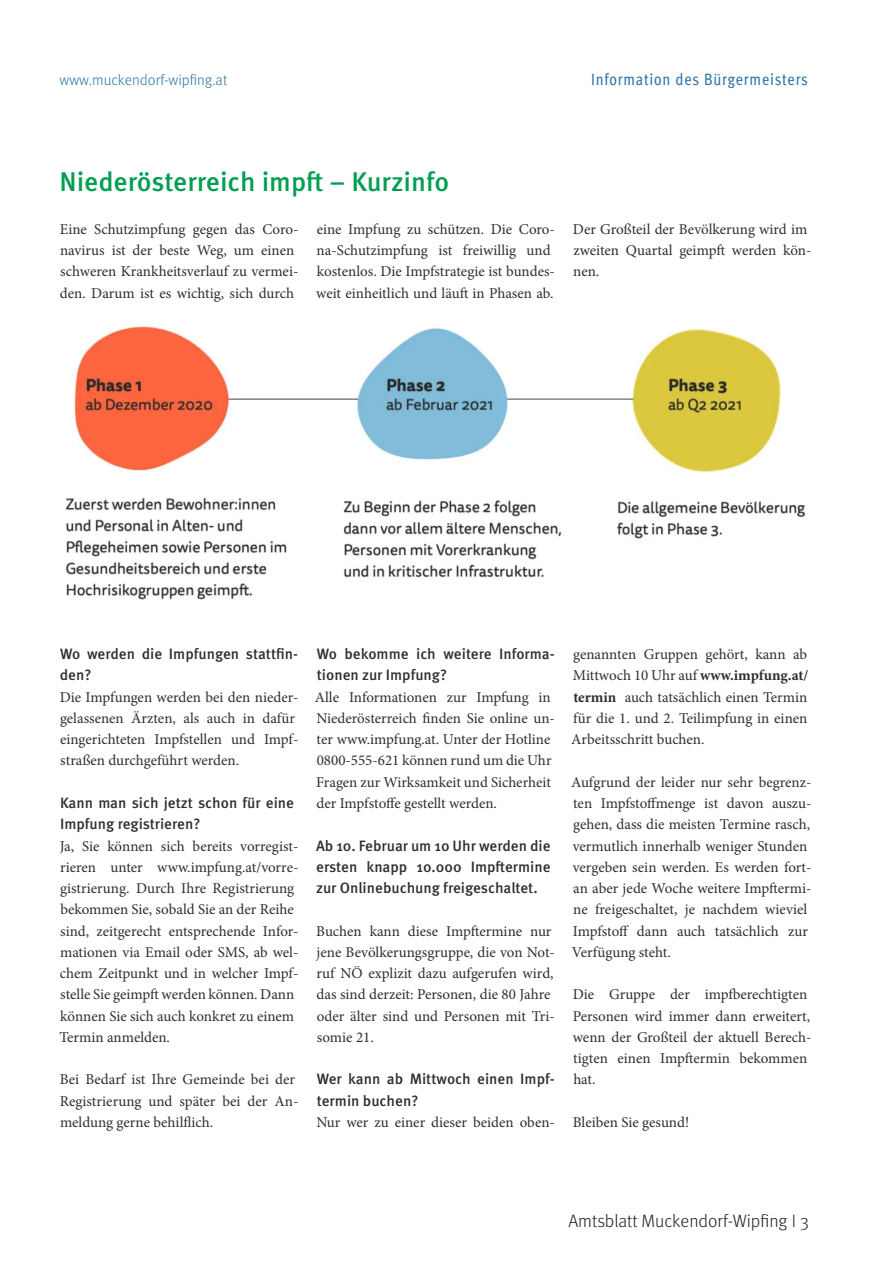
<style>
.page{position:relative;width:893px;height:1263px;background:#fff}
.page>*{position:absolute;margin:0;border:0;box-sizing:border-box;transform-origin:0 0}
.Überschrift_Absatz{font:500 27px "Meta Pro";color:#009e50}
.t1{font:300 18px "Meta Pro";color:#231f20}
.Seitenüberschrift{font:condensed 16.5px "Meta Pro";letter-spacing:.045em;color:#2d72a6}
.Haupttext{font:15px/21.3px "Minion Pro";color:#2e2e2e}
.Überschrift_Kurzbloc{font:500 15px/21.3px "Meta Pro";color:#2e2e2e}
.Seitenüberschrift-2{font:300 15px "Meta Pro";color:#2d72a6}
.s1{font-weight:700}
</style>
<div class="page">
<img style="left:65px;top:326px;width:740px;height:274px">
<p class="Seitenüberschrift-2" style="left:60px;top:69px;width:169px">www.muckendorf-wipfing.at</p>
<p class="Seitenüberschrift" style="left:591px;top:67px;width:218px">Information des Bürgermeisters</p>
<p class="Überschrift_Absatz" style="left:59px;top:161px;width:391px">Niederösterreich impft – Kurzinfo</p>
<p class="Haupttext" style="left:60px;top:218px;width:240px">Eine Schutzimpfung gegen das Coro&shy;navirus ist der beste Weg, um einen schweren Krankheitsverlauf zu vermei&shy;den. Darum ist es wichtig, sich durch</p>
<p class="Haupttext" style="left:316px;top:218px;width:240px">eine Impfung zu schützen. Die Coro&shy;na-Schutzimpfung ist freiwillig und kostenlos. Die Impfstrategie ist bundes&shy;weit einheitlich und läuft in Phasen ab.</p>
<p class="Haupttext" style="left:573px;top:218px;width:240px">Der Großteil der Bevölkerung wird im zweiten Quartal geimpft werden kön&shy;nen.</p>
<p class="Überschrift_Kurzbloc" style="left:60px;top:642px;width:240px">Wo werden die Impfungen stattfin&shy;den?</p>
<p class="Haupttext" style="left:60px;top:686px;width:240px">Die Impfungen werden bei den nieder&shy;gelassenen Ärzten, als auch in dafür eingerichteten Impfstellen und Impf&shy;straßen durchgeführt werden.</p>
<p class="Überschrift_Kurzbloc" style="left:60px;top:791px;width:236px">Kann man sich jetzt schon für eine<br>Impfung registrieren?</p>
<p class="Haupttext" style="left:59px;top:835px;width:240px">Ja, Sie können sich bereits vorregist&shy;rieren unter www.impfung.at/vorre&shy;gistrierung. Durch Ihre Registrierung bekommen Sie, sobald Sie an der Reihe sind, zeitgerecht entsprechende Infor&shy;mationen via Email oder SMS, ab wel&shy;chem Zeitpunkt und in welcher Impf&shy;stelle Sie geimpft werden können. Dann können Sie sich auch konkret zu einem Termin anmelden.</p>
<p class="Haupttext" style="left:60px;top:1069px;width:240px">Bei Bedarf ist Ihre Gemeinde bei der<br>Registrierung und später bei der An&shy;meldung gerne behilflich.</p>
<p class="Überschrift_Kurzbloc" style="left:317px;top:642px;width:239px">Wo bekomme ich weitere Informa&shy;tionen zur Impfung?</p>
<p class="Haupttext" style="left:315px;top:686px;width:242px">Alle Informationen zur Impfung in Niederösterreich finden Sie online un&shy;ter www.impfung.at. Unter der Hotline 0800-555-621 können rund um die Uhr Fragen zur Wirksamkeit und Sicherheit der Impfstoffe gestellt werden.</p>
<p class="Überschrift_Kurzbloc" style="left:316px;top:834px;width:236px;text-align:justify">Ab 10. Februar um 10 Uhr werden die ersten knapp 10.000 Impftermine zur Onlinebuchung freigeschaltet.</p>
<p class="Haupttext" style="left:316px;top:920px;width:240px">Buchen kann diese Impftermine nur jene Bevölkerungsgruppe, die von Not&shy;ruf NÖ explizit dazu aufgerufen wird, das sind derzeit: Personen, die 80 Jahre oder älter sind und Personen mit Tri&shy;somie 21.</p>
<p class="Überschrift_Kurzbloc" style="left:317px;top:1067px;width:239px">Wer kann ab Mittwoch einen Impf&shy;termin buchen?</p>
<p class="Haupttext" style="left:316px;top:1111px;width:240px">Nur wer zu einer dieser beiden oben-</p>
<p class="Haupttext" style="left:571px;top:644px;width:239px;text-align:justify">genannten Gruppen gehört, kann ab Mittwoch 10 Uhr auf <span class="s1">www.impfung.at/ termin</span> auch tatsächlich einen Termin für die 1. und 2. Teilimpfung in einen Arbeitsschritt buchen.</p>
<p class="Haupttext" style="left:571px;top:771px;width:242px">Aufgrund der leider nur sehr begrenz&shy;ten Impfstoffmenge ist davon auszu&shy;gehen, dass die meisten Termine rasch, vermutlich innerhalb weniger Stunden vergeben sein werden. Es werden fort&shy;an aber jede Woche weitere Impftermi&shy;ne freigeschaltet, je nachdem wieviel Impfstoff dann auch tatsächlich zur Verfügung steht.</p>
<p class="Haupttext" style="left:573px;top:984px;width:240px">Die Gruppe der impfberechtigten<br>Personen wird immer dann erweitert, wenn der Großteil der aktuell Berech&shy;tigten einen Impftermin bekommen hat.</p>
<p class="Haupttext" style="left:573px;top:1111px;width:118px">Bleiben Sie gesund!</p>
<p class="t1" style="left:568px;top:1208px;width:242px">Amtsblatt Muckendorf-Wipfing I 3</p>
</div>
